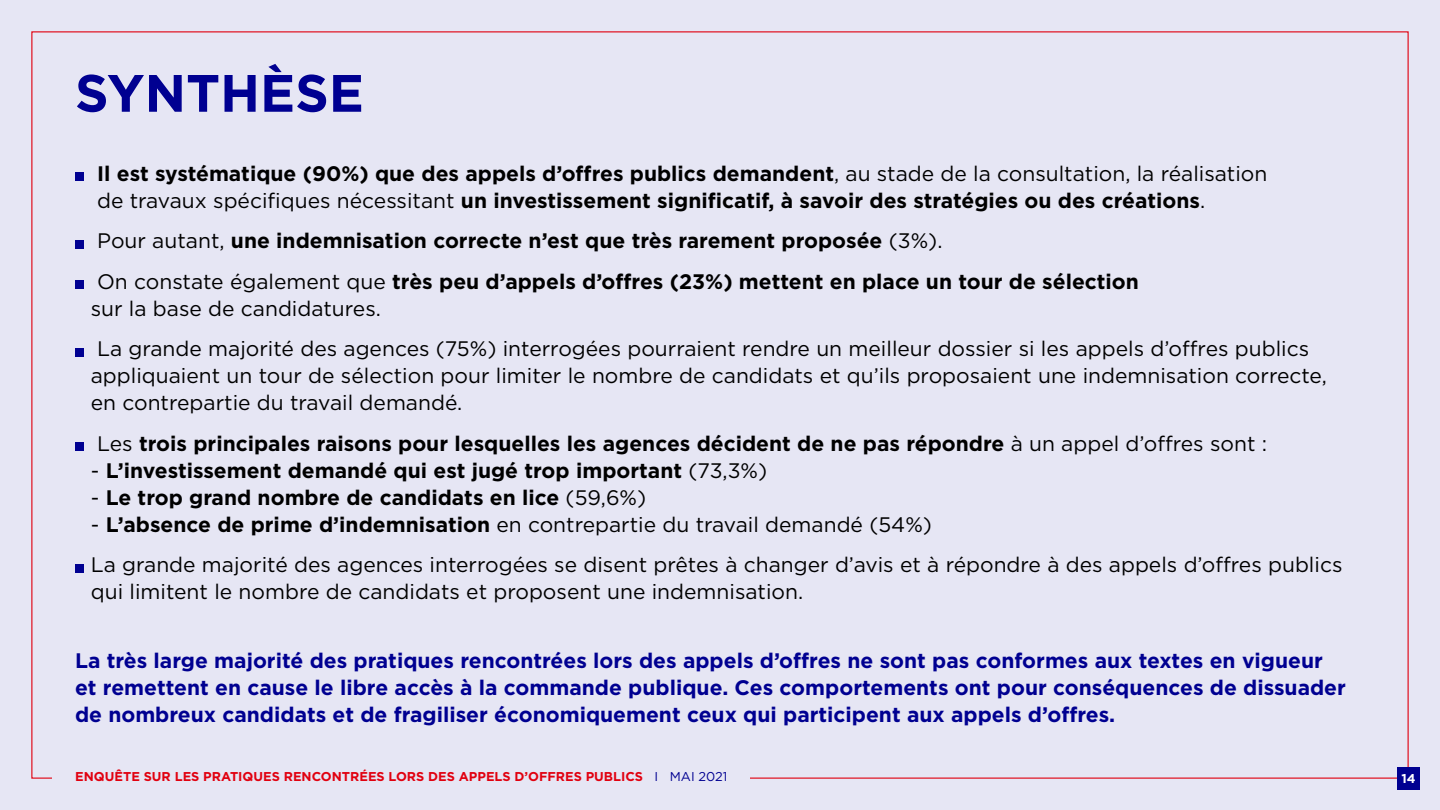
<style>
.page{position:relative;width:1440px;height:810px;background:#e6e6f4}
.page>*{position:absolute;margin:0;border:0;box-sizing:border-box;transform-origin:0 0}
.t1{font:700 52.5px "Gotham";color:#000091}
.t2{font:700 21px/27px "Gotham";color:#000}
.t3{font:21px/40.5px "Gotham";color:#000}
.t4{font:700 21px/27px "Gotham";color:#000091}
.t5{font:700 12.83px "Gotham";color:#e1000f}
.t6{font:700 12.83px "Gotham";color:#fff}
.s1{font-weight:400}
.s2{font-weight:700}
.s3{font-weight:400;color:#000091}
</style>
<div class="page">
<div style="left:1397px;top:767px;width:23px;height:23px;background:#000091"></div>
<div style="left:75px;top:173px;width:8px;height:8px;background:#000091"></div>
<div style="left:75px;top:240px;width:8px;height:8px;background:#000091"></div>
<div style="left:75px;top:281px;width:8px;height:8px;background:#000091"></div>
<div style="left:75px;top:348px;width:8px;height:8px;background:#000091"></div>
<div style="left:75px;top:443px;width:8px;height:8px;background:#000091"></div>
<div style="left:75px;top:564px;width:8px;height:8px;background:#000091"></div>
<h1 class="t1" style="left:75px;top:58px;width:290px">SYNTHÈSE</h1>
<p class="t2" style="left:97px;top:160px;width:1172px">Il est systématique (90%) que des appels d’offres publics demandent<span class="s1">, au stade de la consultation, la réalisation de travaux spécifiques nécessitant</span> un investissement significatif, à savoir des stratégies ou des créations<span class="s1">.</span></p>
<p class="t2" style="left:97px;top:221px;width:1043px;line-height:40.5px"><span class="s1">Pour autant,</span> une indemnisation correcte n’est que très rarement proposée <span class="s1">(3%).<br>On constate également que</span> très peu d’appels d’offres (23%) mettent en place un tour de sélection</p>
<p class="t3" style="left:91px;top:288px;width:1220px">sur la base de candidatures.<br>La grande majorité des agences (75%) interrogées pourraient rendre un meilleur dossier si les appels d’offres publics</p>
<p class="t3" style="left:91px;top:362px;width:1238px;line-height:27px">appliquaient un tour de sélection pour limiter le nombre de candidats et qu’ils proposaient une indemnisation correcte, en contrepartie du travail demandé.</p>
<p class="t2" style="left:97px;top:430px;width:1172px"><span class="s1">Les</span> trois principales raisons pour lesquelles les agences décident de ne pas répondre <span class="s1">à un appel d’offres sont :</span></p>
<p class="t2" style="left:91px;top:457px;width:678px"><span class="s1">-</span> L’investissement demandé qui est jugé trop important <span class="s1">(73,3%)</span></p>
<p class="t2" style="left:91px;top:484px;width:557px"><span class="s1">-</span> Le trop grand nombre de candidats en lice <span class="s1">(59,6%)</span></p>
<p class="t3" style="left:91px;top:504px;width:1253px">- <span class="s2">L’absence de prime d’indemnisation</span> en contrepartie du travail demandé (54%)<br>La grande majorité des agences interrogées se disent prêtes à changer d’avis et à répondre à des appels d’offres publics</p>
<p class="t3" style="left:91px;top:571px;width:714px">qui limitent le nombre de candidats et proposent une indemnisation.</p>
<p class="t4" style="left:75px;top:647px;width:1272px">La très large majorité des pratiques rencontrées lors des appels d’offres ne sont pas conformes aux textes en vigueur et remettent en cause le libre accès à la commande publique. Ces comportements ont pour conséquences de dissuader de nombreux candidats et de fragiliser économiquement ceux qui participent aux appels d’offres.</p>
<p class="t5" style="left:75px;top:768px;width:654px">ENQUÊTE SUR LES PRATIQUES RENCONTRÉES LORS DES APPELS D’OFFRES PUBLICS <span class="s3">I MAI 2021</span></p>
<p class="t6" style="left:1402px;top:770px;width:16px">14</p>
</div>
